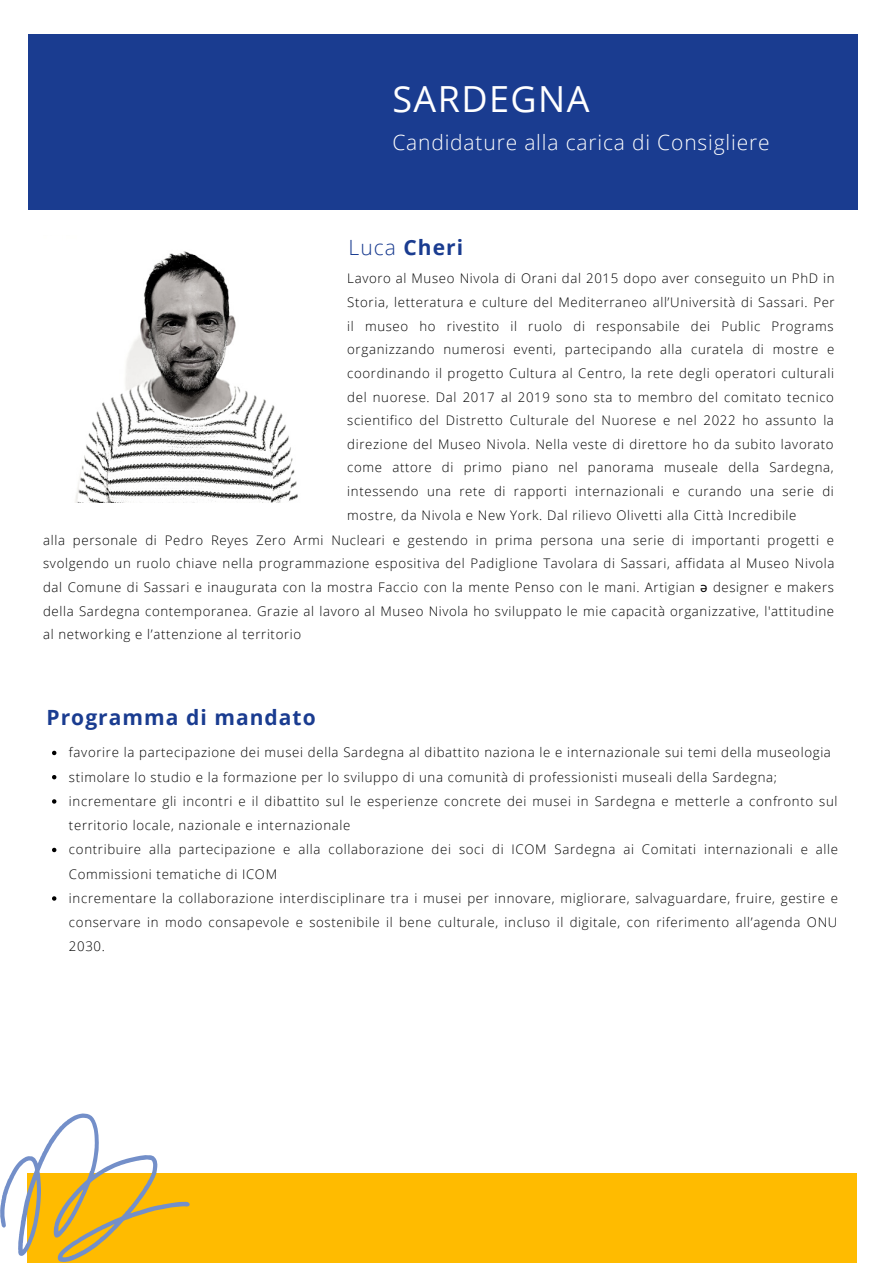
<style>
.page{position:relative;width:893px;height:1264px;background:#fff}
.page>*{position:absolute;margin:0;border:0;box-sizing:border-box;transform-origin:0 0}
.t1{font:36px "Open Sans";letter-spacing:.04em;color:#fff}
.t2{font:300 21px "Open Sans";letter-spacing:.04em;color:#fff}
.t3{font:700 21px "Open Sans";letter-spacing:.05em;color:#1a3c90}
.t4{font:300 13.2px/23.5px "Open Sans";letter-spacing:.05em;color:#000;text-align:justify}
.s1{font-weight:300}
.s2{font-family:"Noto Sans";font-weight:400}
</style>
<div class="page">
<div style="left:28px;top:35px;width:829px;height:175px;background:#1a3c90"></div>
<img style="left:75px;top:251px;width:223px;height:251px">
<div style="left:27px;top:1173px;width:829px;height:89px;background:#fb0"></div>
<svg style="left:0;top:1113px;width:190px;height:148px"></svg>
<svg style="left:52px;top:750px;width:4px;height:5px"></svg>
<svg style="left:52px;top:775px;width:4px;height:4px"></svg>
<svg style="left:52px;top:799px;width:4px;height:4px"></svg>
<svg style="left:52px;top:847px;width:4px;height:5px"></svg>
<svg style="left:52px;top:896px;width:4px;height:4px"></svg>
<h1 class="t1" style="left:392px;top:73px;width:199px">SARDEGNA</h1>
<h2 class="t2" style="left:392px;top:128px;width:379px">Candidature alla carica di Consigliere</h2>
<h2 class="t3" style="left:348px;top:233px;width:116px"><span class="s1">Luca</span> Cheri</h2>
<p class="t4" style="left:347px;top:266px;width:489px">Lavoro al Museo Nivola di Orani dal 2015 dopo aver conseguito un PhD in Storia, letteratura e culture del Mediterraneo all’Università di Sassari. Per il museo ho rivestito il ruolo di responsabile dei Public Programs organizzando numerosi eventi, partecipando alla curatela di mostre e coordinando il progetto Cultura al Centro, la rete degli operatori culturali del nuorese. Dal 2017 al 2019 sono sta to membro del comitato tecnico scientifico del Distretto Culturale del Nuorese e nel 2022 ho assunto la direzione del Museo Nivola. Nella veste di direttore ho da subito lavorato come attore di primo piano nel panorama museale della Sardegna, intessendo una rete di rapporti internazionali e curando una serie di mostre, da Nivola e New York. Dal rilievo Olivetti alla Città Incredibile</p>
<p class="t4" style="left:43px;top:528px;width:792px">alla personale di Pedro Reyes Zero Armi Nucleari e gestendo in prima persona una serie di importanti progetti e svolgendo un ruolo chiave nella programmazione espositiva del Padiglione Tavolara di Sassari, affidata al Museo Nivola dal Comune di Sassari e inaugurata con la mostra Faccio con la mente Penso con le mani. Artigian <span class="s2">ə</span> designer e makers della Sardegna contemporanea. Grazie al lavoro al Museo Nivola ho sviluppato le mie capacità organizzative, l'attitudine al networking e l’attenzione al territorio</p>
<h2 class="t3" style="left:46px;top:702px;width:271px">Programma di mandato</h2>
<p class="t4" style="left:69px;top:740px;width:770px;line-height:24.3px;text-align:left">favorire la partecipazione dei musei della Sardegna al dibattito naziona le e internazionale sui temi della museologia stimolare lo studio e la formazione per lo sviluppo di una comunità di professionisti museali della Sardegna; incrementare gli incontri e il dibattito sul le esperienze concrete dei musei in Sardegna e metterle a confronto sul territorio locale, nazionale e internazionale<br>contribuire alla partecipazione e alla collaborazione dei soci di ICOM Sardegna ai Comitati internazionali e alle Commissioni tematiche di ICOM<br>incrementare la collaborazione interdisciplinare tra i musei per innovare, migliorare, salvaguardare, fruire, gestire e conservare in modo consapevole e sostenibile il bene culturale, incluso il digitale, con riferimento all’agenda ONU 2030.</p>
</div>
